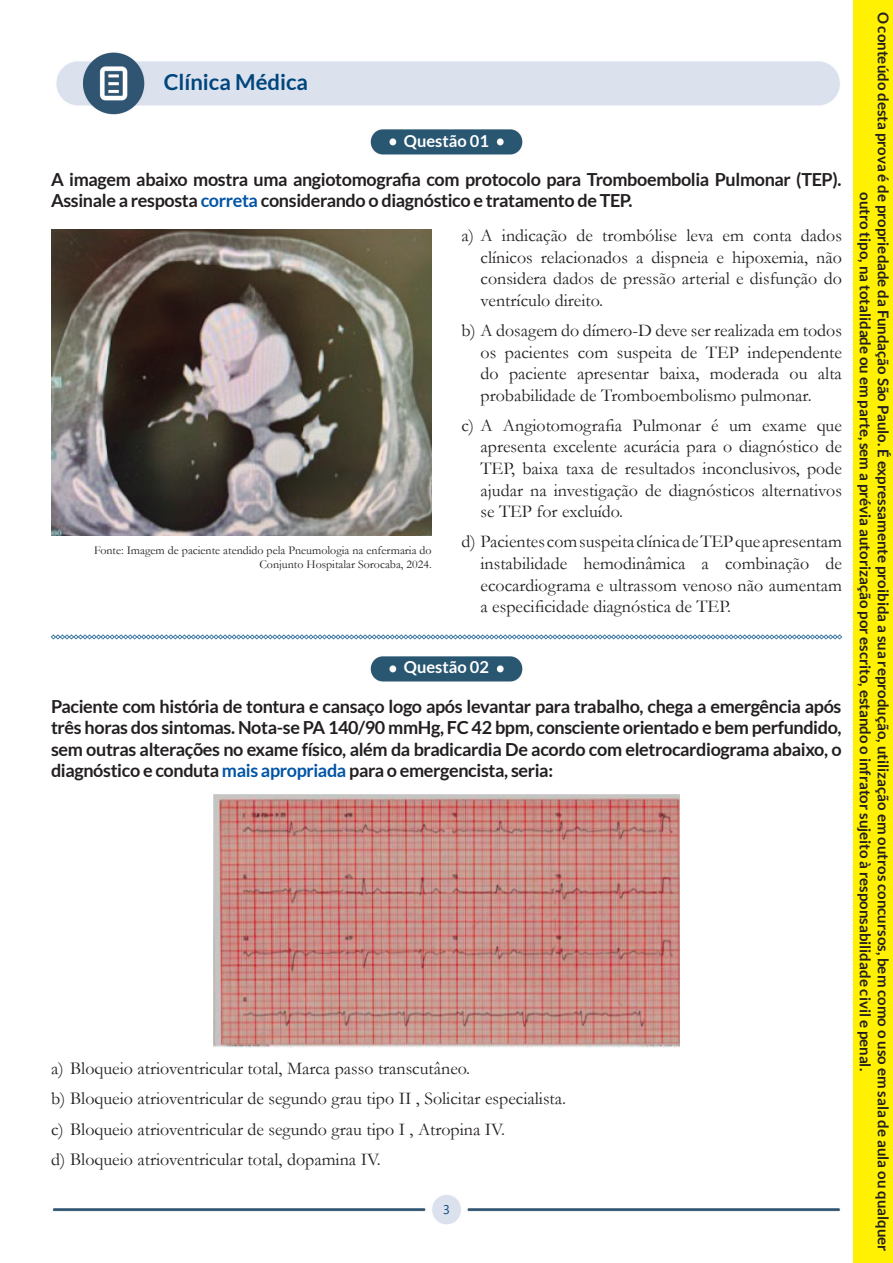
<style>
.page{position:relative;width:893px;height:1263px;background:#fff}
.page>*{position:absolute;margin:0;border:0;box-sizing:border-box;transform-origin:0 0}
.t1{font:700 22.05px "Lato";color:#00467c}
.t2{font:18px/21.6px "Garamond";color:#231f20;text-align:justify}
.Alternativas{font:700 18px/21.6px "Lato";letter-spacing:-.02em;color:#231f20}
.t3{font:700 16.5px "Lato";color:#fff}
.t4{font:700 15px/18px "Lato";color:#231f20;text-align:center}
.t5{font:12.6px "Segoe UI";color:#00467c}
.Alternativas-2{font:12px/14.4px "Garamond";color:#231f20;text-align:right}
.s1{color:#0154a6}
</style>
<div class="page">
<img style="left:52px;top:1195px;width:789px;height:30px">
<img style="left:56px;top:52px;width:784px;height:62px">
<svg style="left:51px;top:634px;width:791px;height:5px"></svg>
<img style="left:370px;top:129px;width:153px;height:26px">
<img style="left:370px;top:656px;width:153px;height:26px">
<img style="left:51px;top:229px;width:381px;height:306px">
<img style="left:213px;top:794px;width:466px;height:253px">
<div style="left:853px;top:0;width:40px;height:1263px;background:#fff101"></div>
<p class="t1" style="left:164px;top:70px;width:146px">Clínica Médica</p>
<p class="t3" style="left:404px;top:132px;width:87px">Questão 01</p>
<p class="Alternativas" style="left:51px;top:168px;width:792px">A imagem abaixo mostra uma angiotomografia com protocolo para Tromboembolia Pulmonar (TEP).<br>Assinale a resposta <span class="s1">correta</span> considerando o diagnóstico e tratamento de TEP.</p>
<p class="t2" style="left:480px;top:224px;width:363px;text-indent:-19px">a) A indicação de trombólise leva em conta dados clínicos relacionados a dispneia e hipoxemia, não considera dados de pressão arterial e disfunção do ventrículo direito.</p>
<p class="t2" style="left:480px;top:319px;width:363px;text-indent:-19px">b) A dosagem do dímero-D deve ser realizada em todos os pacientes com suspeita de TEP independente do paciente apresentar baixa, moderada ou alta probabilidade de Tromboembolismo pulmonar.</p>
<p class="t2" style="left:480px;top:414px;width:363px;text-indent:-19px">c) A Angiotomografia Pulmonar é um exame que apresenta excelente acurácia para o diagnóstico de TEP, baixa taxa de resultados inconclusivos, pode ajudar na investigação de diagnósticos alternativos se TEP for excluído.</p>
<p class="t2" style="left:480px;top:530px;width:363px;text-indent:-19px">d) Pacientes com suspeita clínica de TEP que apresentam instabilidade hemodinâmica a combinação de ecocardiograma e ultrassom venoso não aumentam a especificidade diagnóstica de TEP.</p>
<p class="Alternativas-2" style="left:94px;top:542px;width:339px">Fonte: Imagem de paciente atendido pela Pneumologia na enfermaria do<br>Conjunto Hospitalar Sorocaba, 2024.</p>
<p class="t3" style="left:404px;top:658px;width:87px">Questão 02</p>
<p class="Alternativas" style="left:51px;top:695px;width:792px;text-align:justify">Paciente com história de tontura e cansaço logo após levantar para trabalho, chega a emergência após três horas dos sintomas. Nota-se PA 140/90 mmHg, FC 42 bpm, consciente orientado e bem perfundido, sem outras alterações no exame físico, além da bradicardia De acordo com eletrocardiograma abaixo, o diagnóstico e conduta <span class="s1">mais apropriada</span> para o emergencista, seria:</p>
<p class="t2" style="left:51px;top:1057px;width:421px">a) Bloqueio atrioventricular total, Marca passo transcutâneo.</p>
<p class="t2" style="left:51px;top:1087px;width:517px">b) Bloqueio atrioventricular de segundo grau tipo II , Solicitar especialista.</p>
<p class="t2" style="left:51px;top:1117px;width:456px">c) Bloqueio atrioventricular de segundo grau tipo I , Atropina IV.</p>
<p class="t2" style="left:51px;top:1148px;width:331px">d) Bloqueio atrioventricular total, dopamina IV.</p>
<p class="t5" style="left:443px;top:1198px;width:8px">3</p>
<p class="t4" style="left:892px;top:12px;width:1241px;rotate:90deg">O conteúdo desta prova é de propriedade da Fundação São Paulo. É expressamente proibida a sua reprodução, utilização em outros concursos, bem como o uso em sala de aula ou qualquer outro tipo, na totalidade ou em parte, sem a prévia autorização por escrito, estando o infrator sujeito à responsabilidade civil e penal.</p>
</div>
